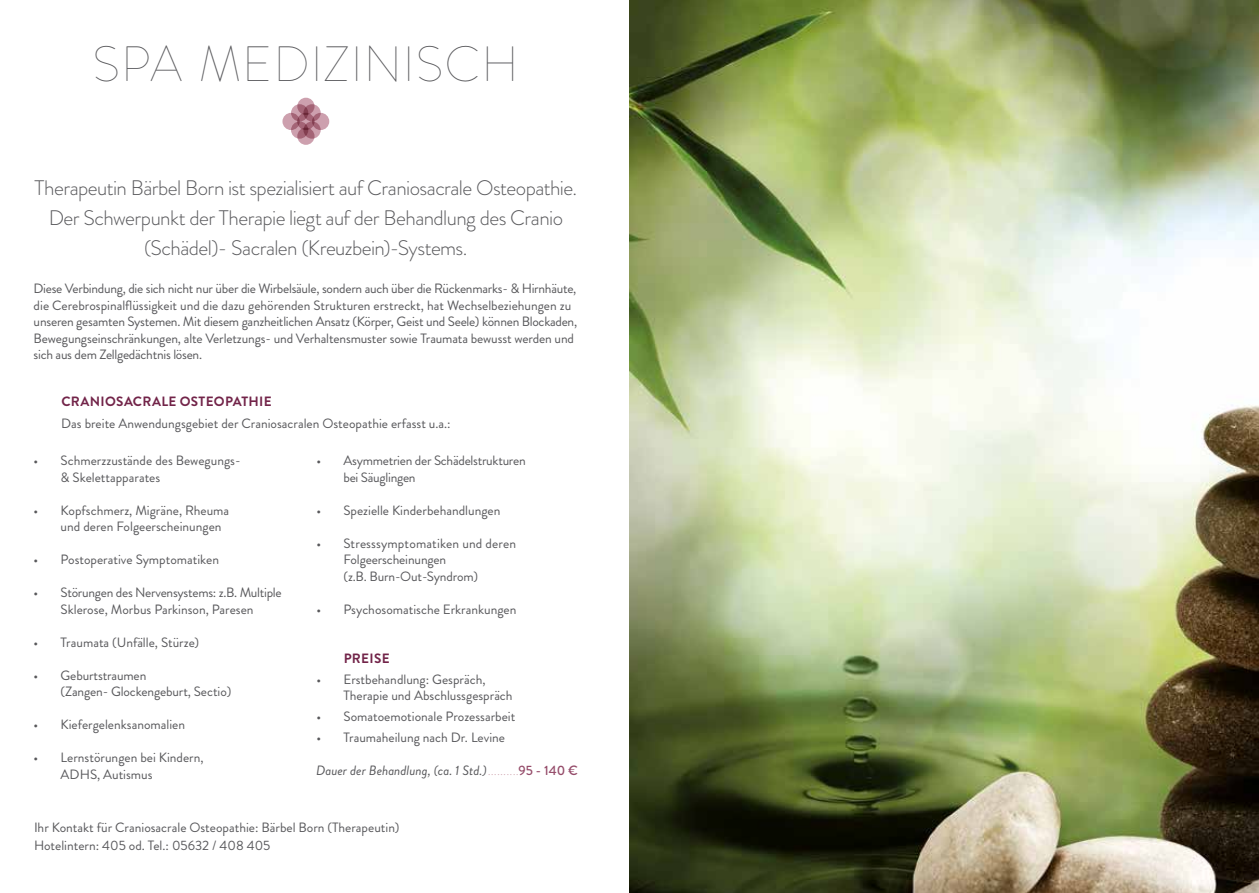
<style>
.page{position:relative;width:1259px;height:893px;background:#fff}
.page>*{position:absolute;margin:0;border:0;box-sizing:border-box;transform-origin:0 0}
.t1{font:100 49.5px "Brandon Grotesque";letter-spacing:.02em;color:#58585b}
.t2{font:300 21px/30px "Brandon Grotesque";letter-spacing:-.025em;color:#58585b;text-align:center}
.t3{font:13.5px/16.5px "Brandon Grotesque";color:#58585b}
.t4{font:13.5px/16.5px "Brandon Grotesque";letter-spacing:-.02em;color:#58585b}
.t5{font:italic 13.5px "Brandon Grotesque";color:#58585b}
.t6{font:700 13.5px "Brandon Grotesque";letter-spacing:.025em;color:#722449}
.s1{font-weight:300;font-style:normal;color:#cda1ad}
.s2{font-weight:500;font-style:normal;color:#954c6a}
</style>
<div class="page">
<img style="left:629px;top:0;width:630px;height:893px">
<div style="left:282px;top:113px;width:18px;height:17px;background:#cda0ae;border-radius:50%"></div>
<div style="left:312px;top:113px;width:17px;height:17px;background:#cda0ae;border-radius:50%"></div>
<div style="left:297px;top:98px;width:17px;height:17px;background:#cda0ae;border-radius:50%"></div>
<div style="left:297px;top:128px;width:17px;height:17px;background:#cda0ae;border-radius:50%"></div>
<svg style="left:291px;top:104px;width:17px;height:17px"></svg>
<svg style="left:303px;top:104px;width:18px;height:17px"></svg>
<svg style="left:303px;top:121px;width:18px;height:18px"></svg>
<svg style="left:291px;top:121px;width:17px;height:18px"></svg>
<svg style="left:297px;top:113px;width:17px;height:17px"></svg>
<h1 class="t1" style="left:93px;top:31px;width:428px">SPA MEDIZINISCH</h1>
<h2 class="t2" style="left:35px;top:173px;width:544px">Therapeutin Bärbel Born ist spezialisiert auf Craniosacrale Osteopathie.<br>Der Schwerpunkt der Therapie liegt auf der Behandlung des Cranio (Schädel)- Sacralen (Kreuzbein)-Systems.</h2>
<p class="t4" style="left:34px;top:280px;width:545px">Diese Verbindung, die sich nicht nur über die Wirbelsäule, sondern auch über die Rückenmarks- &amp; Hirnhäute, die Cerebrospinalflüssigkeit und die dazu gehörenden Strukturen erstreckt, hat Wechselbeziehungen zu unseren gesamten Systemen. Mit diesem ganzheitlichen Ansatz (Körper, Geist und Seele) können Blockaden, Bewegungseinschränkungen, alte Verletzungs- und Verhaltensmuster sowie Traumata bewusst werden und sich aus dem Zellgedächtnis lösen.</p>
<p class="t6" style="left:61px;top:392px;width:212px">CRANIOSACRALE OSTEOPATHIE</p>
<p class="t3" style="left:61px;top:415px;width:391px">Das breite Anwendungsgebiet der Craniosacralen Osteopathie erfasst u.a.:</p>
<p class="t3" style="left:61px;top:452px;width:181px;text-indent:-27px">• Schmerzzustände des Bewegungs-&amp; Skelettapparates</p>
<p class="t3" style="left:61px;top:502px;width:170px;text-indent:-27px">• Kopfschmerz, Migräne, Rheuma und deren Folgeerscheinungen</p>
<p class="t3" style="left:34px;top:551px;width:187px">• Postoperative Symptomatiken</p>
<p class="t4" style="left:34px;top:584px;width:250px;text-align:center">• Störungen des Nervensystems: z.B. Multiple<br>Sklerose, Morbus Parkinson, Paresen</p>
<p class="t3" style="left:34px;top:634px;width:167px">• Traumata (Unfälle, Stürze)</p>
<p class="t3" style="left:61px;top:667px;width:172px;text-indent:-27px">• Geburtstraumen<br>(Zangen- Glockengeburt, Sectio)</p>
<p class="t3" style="left:34px;top:716px;width:153px">• Kiefergelenksanomalien</p>
<p class="t3" style="left:61px;top:749px;width:144px;text-indent:-27px">• Lernstörungen bei Kindern,<br>ADHS, Autismus</p>
<p class="t4" style="left:343px;top:452px;width:184px;text-indent:-27px">• Asymmetrien der Schädelstrukturen bei Säuglingen</p>
<p class="t3" style="left:316px;top:502px;width:185px">• Spezielle Kinderbehandlungen</p>
<p class="t3" style="left:343px;top:535px;width:174px;text-indent:-27px">• Stresssymptomatiken und deren<br>Folgeerscheinungen<br>(z.B. Burn-Out-Syndrom)</p>
<p class="t3" style="left:316px;top:601px;width:201px">• Psychosomatische Erkrankungen</p>
<p class="t6" style="left:344px;top:649px;width:48px">PREISE</p>
<p class="t3" style="left:343px;top:672px;width:171px;text-indent:-27px">• Erstbehandlung: Gespräch,<br>Therapie und Abschlussgespräch</p>
<p class="t3" style="left:316px;top:709px;width:200px">• Somatoemotionale Prozessarbeit</p>
<p class="t3" style="left:316px;top:730px;width:190px">• Traumaheilung nach Dr. Levine</p>
<p class="t5" style="left:316px;top:761px;width:263px">Dauer der Behandlung, (ca. 1 Std.)<span class="s1">..........</span><span class="s2">95 - 140 €</span></p>
<p class="t3" style="left:34px;top:819px;width:367px;line-height:17.2px">Ihr Kontakt für Craniosacrale Osteopathie: Bärbel Born (Therapeutin)<br>Hotelintern: 405 od. Tel.: 05632 / 408 405</p>
</div>
